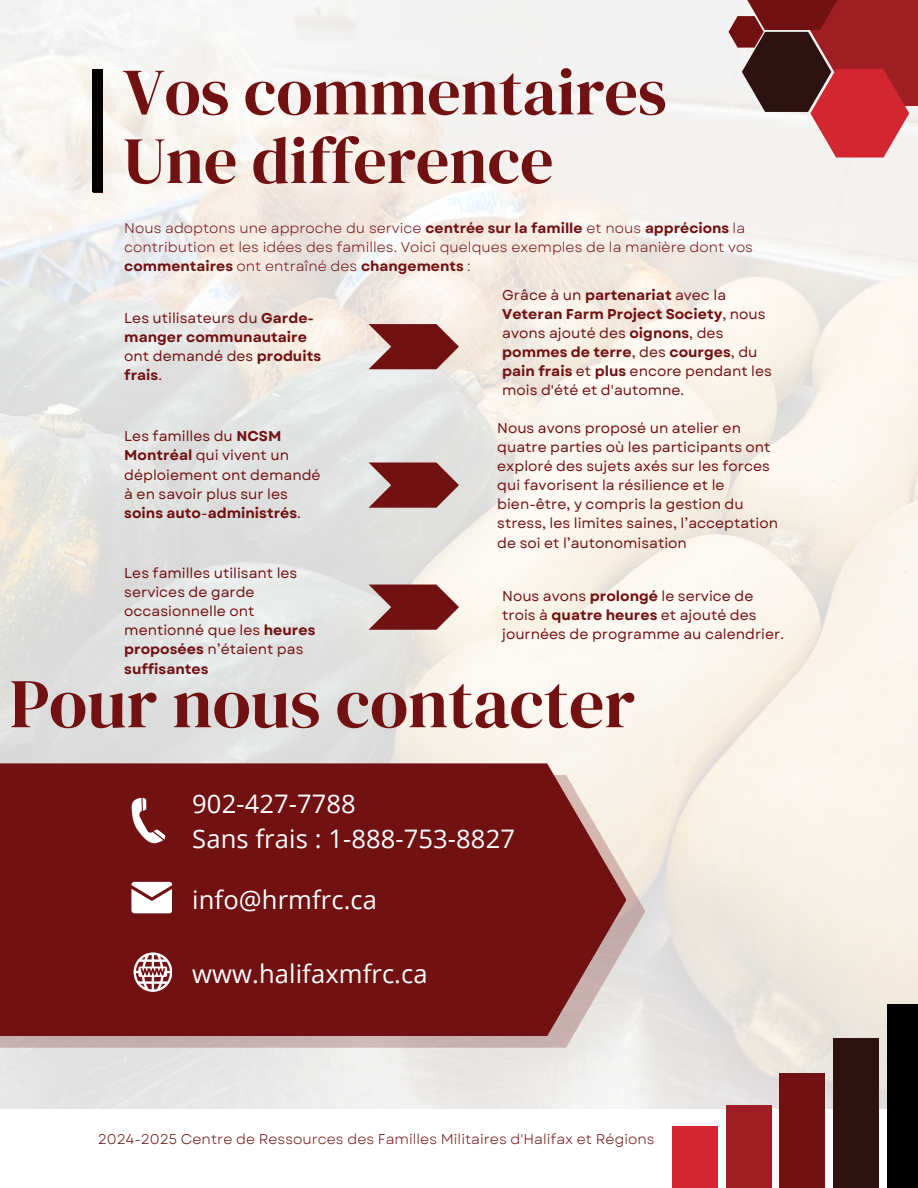
<style>
.page{position:relative;width:918px;height:1188px;background:#fff}
.page>*{position:absolute;margin:0;border:0;box-sizing:border-box;transform-origin:0 0}
.t1{font:69.6px "DM Serif Display";color:#711112}
.t2{font:66px/68.7px "DM Serif Display";color:#711112}
.t3{font:25.5px/34.7px "Open Sans";letter-spacing:.005em;color:#fff}
.t4{font:14.25px/19.2px "Garet";color:#711112}
.t5{font:700 14.25px/19.2px "Garet";color:#711112}
.t6{font:14.1px/19.2px "Garet";color:#711112}
.s1{font-weight:700}
.s2{font-weight:400}
</style>
<div class="page">
<img style="left:0;top:0;width:918px;height:1108px">
<svg style="left:0;top:775px;width:645px;height:273px;background:#d8c8c5"></svg>
<div style="left:0;top:763px;width:626px;height:273px;background:#711112"></div>
<svg style="left:132px;top:798px;width:33px;height:46px"></svg>
<svg style="left:131px;top:882px;width:41px;height:31px"></svg>
<svg style="left:134px;top:952px;width:38px;height:40px"></svg>
<div style="left:792px;top:0;width:126px;height:106px;background:#9f1e23"></div>
<svg style="left:728px;top:16px;width:181px;height:142px"></svg>
<svg style="left:739px;top:0;width:107px;height:30px;fill:#711112"></svg>
<div style="left:726px;top:1105px;width:45px;height:83px;background:#9f1e23"></div>
<div style="left:673px;top:1127px;width:45px;height:61px;background:#d22730"></div>
<div style="left:780px;top:1073px;width:45px;height:115px;background:#711112"></div>
<div style="left:833px;top:1038px;width:45px;height:150px;background:#2c1211"></div>
<div style="left:887px;top:1004px;width:31px;height:184px;background:#000"></div>
<svg style="left:93px;top:69px;width:10px;height:123px"></svg>
<svg style="left:369px;top:463px;width:90px;height:45px;background:#8c4545"></svg>
<svg style="left:369px;top:324px;width:90px;height:45px;background:#904645"></svg>
<svg style="left:369px;top:585px;width:90px;height:45px;background:#904847"></svg>
<p class="t2" style="left:123px;top:57px;width:545px">Vos commentaires<br>Une difference</p>
<p class="t6" style="left:124px;top:218px;width:630px">Nous adoptons une approche du service <span class="s1">centrée sur la famille</span> et nous <span class="s1">apprécions</span> la contribution et les idées des familles. Voici quelques exemples de la manière dont vos <span class="s1">commentaires</span> ont entraîné des <span class="s1">changements</span> :</p>
<p class="t5" style="left:124px;top:309px;width:198px"><span class="s2">Les utilisateurs du</span> Garde&shy;manger communautaire <span class="s2">ont demandé des</span> produits frais<span class="s2">.</span></p>
<p class="t4" style="left:124px;top:427px;width:198px">Les familles du <span class="s1">NCSM<br>Montréal</span> qui vivent un déploiement ont demandé à en savoir plus sur les <span class="s1">soins auto</span>-<span class="s1">administrés</span>.</p>
<h1 class="t4" style="left:124px;top:563px;width:193px">Les familles utilisant les services de garde occasionnelle ont mentionné que les <span class="s1">heures proposées</span> n’étaient pas <span class="s1">suffisantes</span></h1>
<p class="t4" style="left:502px;top:285px;width:271px">Grâce à un <span class="s1">partenariat</span> avec la<br><span class="s1">Veteran Farm Project Society</span>, nous avons ajouté des <span class="s1">oignons</span>, des <span class="s1">pommes de terre</span>, des <span class="s1">courges</span>, du <span class="s1">pain frais</span> et <span class="s1">plus</span> encore pendant les mois d'été et d'automne.</p>
<p class="t4" style="left:497px;top:418px;width:282px">Nous avons proposé un atelier en quatre parties où les participants ont exploré des sujets axés sur les forces qui favorisent la résilience et le bien-être, y compris la gestion du stress, les limites saines, l’acceptation de soi et l’autonomisation</p>
<h2 class="t4" style="left:502px;top:586px;width:283px">Nous avons <span class="s1">prolongé</span> le service de trois à <span class="s1">quatre heures</span> et ajouté des journées de programme au calendrier.</h2>
<p class="t1" style="left:10px;top:655px;width:627px">Pour nous contacter</p>
<h1 class="t3" style="left:192px;top:786px;width:324px">902-427-7788<br>Sans frais : 1-888-753-8827</h1>
<p class="t3" style="left:192px;top:882px;width:186px">info@hrmfrc.ca</p>
<p class="t3" style="left:192px;top:956px;width:237px">www.halifaxmfrc.ca</p>
<p class="t6" style="left:98px;top:1130px;width:558px">2024-2025 Centre de Ressources des Familles Militaires d'Halifax et Régions</p>
</div>
